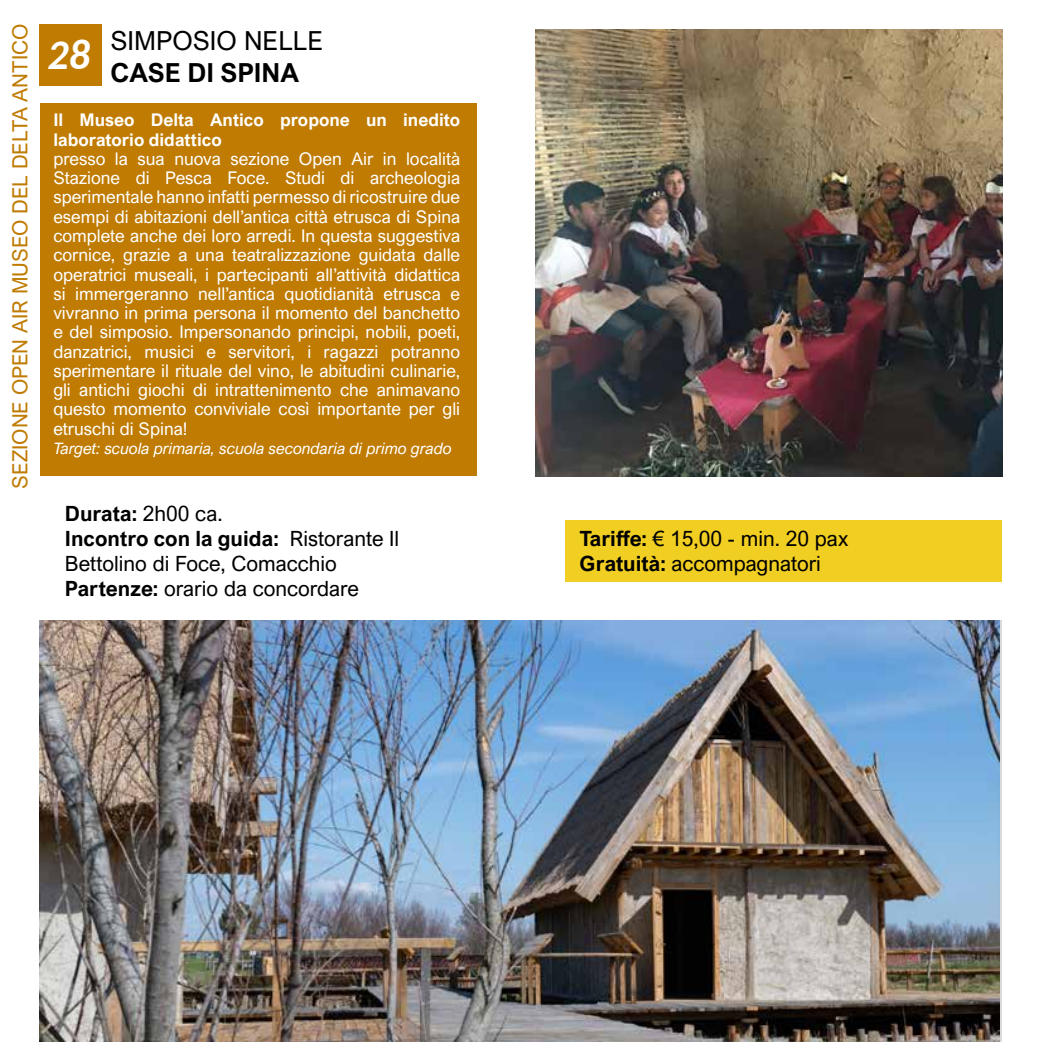
<style>
.page{position:relative;width:1042px;height:1042px;background:#fff}
.page>*{position:absolute;margin:0;border:0;box-sizing:border-box;transform-origin:0 0}
.t1{font:italic 700 42px "Carlito";color:#fff}
.t2{font:26.25px "Arial Nova";color:#000}
.t3{font:700 26.25px "Arial Nova";color:#000}
.t4{font:21px/25.2px "Arial Nova";color:#000}
.t5{font:21px "Arial Nova";color:#c07b02}
.t6{font:17.5px/19.2px "Arial Nova";color:#fff;text-align:justify}
.t7{font:700 17.5px/19.2px "Arial Nova";color:#fff}
.t8{font:italic 15.75px "Arial Nova";color:#fff}
.s1{font-weight:700}
</style>
<div class="page">
<div style="left:40px;top:103px;width:436px;height:372px;background:#c07b02"></div>
<div style="left:40px;top:24px;width:62px;height:62px;background:#c07b02"></div>
<div style="left:566px;top:520px;width:436px;height:62px;background:#f1ce22"></div>
<img style="left:40px;top:620px;width:960px;height:422px">
<img style="left:536px;top:29px;width:466px;height:448px">
<p class="t5" style="left:8px;top:488px;width:466px;rotate:-90deg">SEZIONE OPEN AIR MUSEO DEL DELTA ANTICO</p>
<h2 class="t2" style="left:110px;top:26px;width:214px">SIMPOSIO NELLE</h2>
<h2 class="t3" style="left:110px;top:57px;width:190px">CASE DI SPINA</h2>
<p class="t7" style="left:53px;top:110px;width:408px">Il Museo Delta Antico propone un inedito laboratorio didattico</p>
<p class="t6" style="left:53px;top:149px;width:408px">presso la sua nuova sezione Open Air in località Stazione di Pesca Foce. Studi di archeologia sperimentale hanno infatti permesso di ricostruire due esempi di abitazioni dell’antica città etrusca di Spina complete anche dei loro arredi. In questa suggestiva cornice, grazie a una teatralizzazione guidata dalle operatrici museali, i partecipanti all’attività didattica si immergeranno nell’antica quotidianità etrusca e vivranno in prima persona il momento del banchetto e del simposio. Impersonando principi, nobili, poeti, danzatrici, musici e servitori, i ragazzi potranno sperimentare il rituale del vino, le abitudini culinarie, gli antichi giochi di intrattenimento che animavano questo momento conviviale così importante per gli etruschi di Spina!</p>
<p class="t8" style="left:53px;top:439px;width:400px">Target: scuola primaria, scuola secondaria di primo grado</p>
<h1 class="t1" style="left:48px;top:26px;width:44px">28</h1>
<p class="t4" style="left:65px;top:501px;width:336px"><span class="s1">Durata:</span> 2h00 ca.<br><span class="s1">Incontro con la guida:</span> Ristorante Il<br>Bettolino di Foce, Comacchio<br><span class="s1">Partenze:</span> orario da concordare</p>
<p class="t4" style="left:579px;top:526px;width:270px"><span class="s1">Tariffe:</span> € 15,00 - min. 20 pax<br><span class="s1">Gratuità:</span> accompagnatori</p>
</div>
